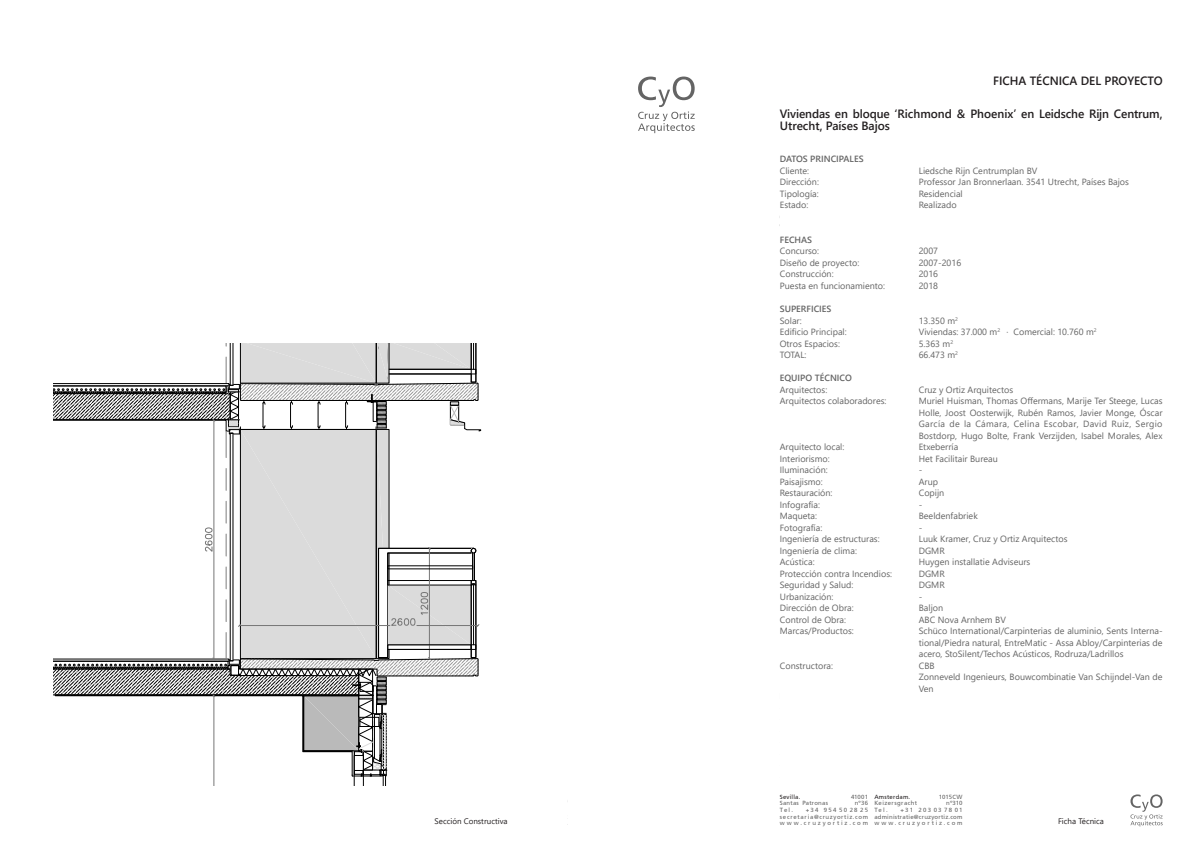
<style>
.page{position:relative;width:1191px;height:842px;background:#fff}
.page>*{position:absolute;margin:0;border:0;box-sizing:border-box;transform-origin:0 0}
.t1{font:600 12px/12px "Segoe UI";color:#231f20}
.t2{font:9px/11.5px "Segoe UI";color:#646464;text-align:justify}
.t3{font:600 9px/11.5px "Segoe UI";color:#646464}
.t4{font:8px "Segoe UI";color:#231f20}
.t5{font:6px/6.1px "Frutiger Roman";letter-spacing:.035em;color:#646464}
.t6{font:6px/6.1px "Frutiger Roman";letter-spacing:.125em;color:#646464}
.t7{font:6px "Frutiger Roman";letter-spacing:.09em;color:#646464}
.t8{font:6px "Frutiger Roman";letter-spacing:.03em;color:#231f20}
.t9{font:6px "Frutiger Roman";letter-spacing:.03em;color:#646464}
.t10{font:6px "Frutiger Roman";letter-spacing:.07em;color:#646464}
.t11{font:6px "Frutiger Roman";letter-spacing:.215em;color:#646464}
.t12{font:6px "Frutiger Roman";letter-spacing:.205em;color:#646464}
.s1{font-weight:400}
</style>
<div class="page">
<svg style="left:54px;top:343px;width:427px;height:442px"></svg>
<svg style="left:1130px;top:794px;width:32px;height:32px"></svg>
<svg style="left:638px;top:77px;width:56px;height:56px"></svg>
<p class="t1" style="left:993px;top:74px;width:171px">FICHA TÉCNICA DEL PROYECTO</p>
<p class="t1" style="left:780px;top:107px;width:384px">Viviendas en bloque ‘Richmond &amp; Phoenix’ en Leidsche Rijn Centrum,<br>Utrecht, Países Bajos</p>
<p class="t3" style="left:780px;top:153px;width:85px">DATOS PRINCIPALES</p>
<p class="t2" style="left:780px;top:164px;width:31px">Cliente:</p>
<p class="t2" style="left:780px;top:176px;width:41px">Dirección:</p>
<p class="t2" style="left:780px;top:187px;width:40px">Tipología:</p>
<p class="t2" style="left:780px;top:199px;width:30px">Estado:</p>
<p class="t3" style="left:780px;top:233px;width:34px">FECHAS</p>
<p class="t2" style="left:780px;top:245px;width:41px">Concurso:</p>
<p class="t2" style="left:780px;top:256px;width:81px">Diseño de proyecto:</p>
<p class="t2" style="left:780px;top:268px;width:55px">Construcción:</p>
<p class="t2" style="left:780px;top:279px;width:107px">Puesta en funcionamiento:</p>
<p class="t3" style="left:780px;top:302px;width:53px">SUPERFICIES</p>
<p class="t2" style="left:780px;top:314px;width:23px">Solar:</p>
<p class="t2" style="left:780px;top:325px;width:68px">Edificio Principal:</p>
<p class="t2" style="left:780px;top:337px;width:62px">Otros Espacios:</p>
<p class="t2" style="left:780px;top:348px;width:28px">TOTAL:</p>
<p class="t3" style="left:780px;top:371px;width:73px">EQUIPO TÉCNICO<br><span class="s1">Arquitectos:</span></p>
<p class="t2" style="left:780px;top:394px;width:108px">Arquitectos colaboradores:</p>
<p class="t2" style="left:780px;top:440px;width:66px">Arquitecto local:</p>
<p class="t2" style="left:780px;top:452px;width:51px">Interiorismo:</p>
<p class="t2" style="left:780px;top:463px;width:49px">Iluminación:</p>
<p class="t2" style="left:780px;top:475px;width:45px">Paisajismo:</p>
<p class="t2" style="left:780px;top:486px;width:54px">Restauración:</p>
<p class="t2" style="left:780px;top:498px;width:42px">Infografía:</p>
<p class="t2" style="left:780px;top:509px;width:39px">Maqueta:</p>
<p class="t2" style="left:780px;top:521px;width:44px">Fotografía:</p>
<p class="t2" style="left:780px;top:532px;width:101px">Ingeniería de estructuras:</p>
<p class="t2" style="left:780px;top:544px;width:79px">Ingeniería de clima:</p>
<p class="t2" style="left:780px;top:555px;width:36px">Acústica:</p>
<p class="t2" style="left:780px;top:567px;width:114px">Protección contra Incendios:</p>
<p class="t2" style="left:780px;top:578px;width:75px">Seguridad y Salud:</p>
<p class="t2" style="left:780px;top:590px;width:55px">Urbanización:</p>
<p class="t2" style="left:780px;top:601px;width:75px">Dirección de Obra:</p>
<p class="t2" style="left:780px;top:613px;width:68px">Control de Obra:</p>
<p class="t2" style="left:780px;top:624px;width:75px">Marcas/Productos:</p>
<p class="t2" style="left:780px;top:659px;width:55px">Constructora:</p>
<p class="t2" style="left:918px;top:164px;width:120px">Liedsche Rijn Centrumplan BV</p>
<p class="t2" style="left:918px;top:176px;width:212px">Professor Jan Bronnerlaan. 3541 Utrecht, Países Bajos</p>
<p class="t2" style="left:918px;top:187px;width:46px">Residencial</p>
<p class="t2" style="left:918px;top:199px;width:39px">Realizado</p>
<p class="t2" style="left:918px;top:245px;width:21px">2007</p>
<p class="t2" style="left:918px;top:256px;width:44px">2007-2016</p>
<p class="t2" style="left:918px;top:268px;width:21px">2016</p>
<p class="t2" style="left:918px;top:279px;width:21px">2018</p>
<p class="t2" style="left:918px;top:314px;width:41px">13.350 m<sup>2</sup></p>
<p class="t2" style="left:918px;top:325px;width:179px">Viviendas: 37.000 m<sup>2</sup> · Comercial: 10.760 m<sup>2</sup></p>
<p class="t2" style="left:918px;top:337px;width:36px">5.363 m<sup>2</sup></p>
<p class="t2" style="left:918px;top:348px;width:41px">66.473 m<sup>2</sup></p>
<p class="t2" style="left:918px;top:383px;width:96px">Cruz y Ortiz Arquitectos</p>
<p class="t2" style="left:918px;top:394px;width:245px">Muriel Huisman, Thomas Offermans, Marije Ter Steege, Lucas Holle, Joost Oosterwijk, Rubén Ramos, Javier Monge, Óscar García de la Cámara, Celina Escobar, David Ruiz, Sergio Bostdorp, Hugo Bolte, Frank Verzijden, Isabel Morales, Alex Etxeberría</p>
<p class="t2" style="left:918px;top:452px;width:81px">Het Facilitair Bureau</p>
<p class="t2" style="left:918px;top:463px;width:5px">-</p>
<p class="t2" style="left:918px;top:475px;width:21px">Arup</p>
<p class="t2" style="left:918px;top:486px;width:27px">Copijn</p>
<p class="t2" style="left:918px;top:498px;width:5px">-</p>
<p class="t2" style="left:918px;top:509px;width:61px">Beeldenfabriek</p>
<p class="t2" style="left:918px;top:521px;width:5px">-</p>
<p class="t2" style="left:918px;top:532px;width:150px">Luuk Kramer, Cruz y Ortiz Arquitectos</p>
<p class="t2" style="left:918px;top:544px;width:27px">DGMR</p>
<p class="t2" style="left:918px;top:555px;width:113px">Huygen installatie Adviseurs</p>
<p class="t2" style="left:918px;top:567px;width:27px">DGMR</p>
<p class="t2" style="left:918px;top:578px;width:27px">DGMR</p>
<p class="t2" style="left:918px;top:590px;width:5px">-</p>
<p class="t2" style="left:918px;top:601px;width:26px">Baljon</p>
<p class="t2" style="left:918px;top:613px;width:89px">ABC Nova Arnhem BV</p>
<p class="t2" style="left:918px;top:624px;width:245px">Schüco International/Carpinterias de aluminio, Sents Interna&shy;tional/Piedra natural, EntreMatic - Assa Abloy/Carpinterias de acero, StoSilent/Techos Acústicos, Rodruza/Ladrillos</p>
<p class="t2" style="left:918px;top:659px;width:17px">CBB</p>
<p class="t2" style="left:918px;top:670px;width:245px">Zonneveld Ingenieurs, Bouwcombinatie Van Schijndel-Van de<br>Ven</p>
<p class="t8" style="left:780px;top:793px;width:22px">Sevilla.</p>
<p class="t7" style="left:851px;top:793px;width:19px">41001</p>
<p class="t9" style="left:780px;top:800px;width:50px">Santas Patronas</p>
<p class="t7" style="left:855px;top:800px;width:15px">nº36</p>
<p class="t7" style="left:780px;top:807px;width:15px">Tel.</p>
<p class="t11" style="left:806px;top:807px;width:64px">+34 954 50 28 25</p>
<p class="t6" style="left:780px;top:814px;width:90px">secretaria@cruzyortiz.com www.cruzyortiz.com</p>
<p class="t8" style="left:874px;top:793px;width:37px">Amsterdam.</p>
<p class="t7" style="left:939px;top:793px;width:25px">1015CW</p>
<p class="t10" style="left:874px;top:800px;width:44px">Keizersgracht</p>
<p class="t7" style="left:946px;top:800px;width:18px">nº310</p>
<p class="t7" style="left:874px;top:807px;width:15px">Tel.</p>
<p class="t12" style="left:900px;top:807px;width:63px">+31 203 03 78 01</p>
<p class="t5" style="left:874px;top:814px;width:90px">administratie@cruzyortiz.com www.cruzyortiz.com</p>
<p class="t4" style="left:434px;top:814px;width:74px">Sección Constructiva</p>
<p class="t4" style="left:1058px;top:814px;width:47px">Ficha Técnica</p>
</div>
